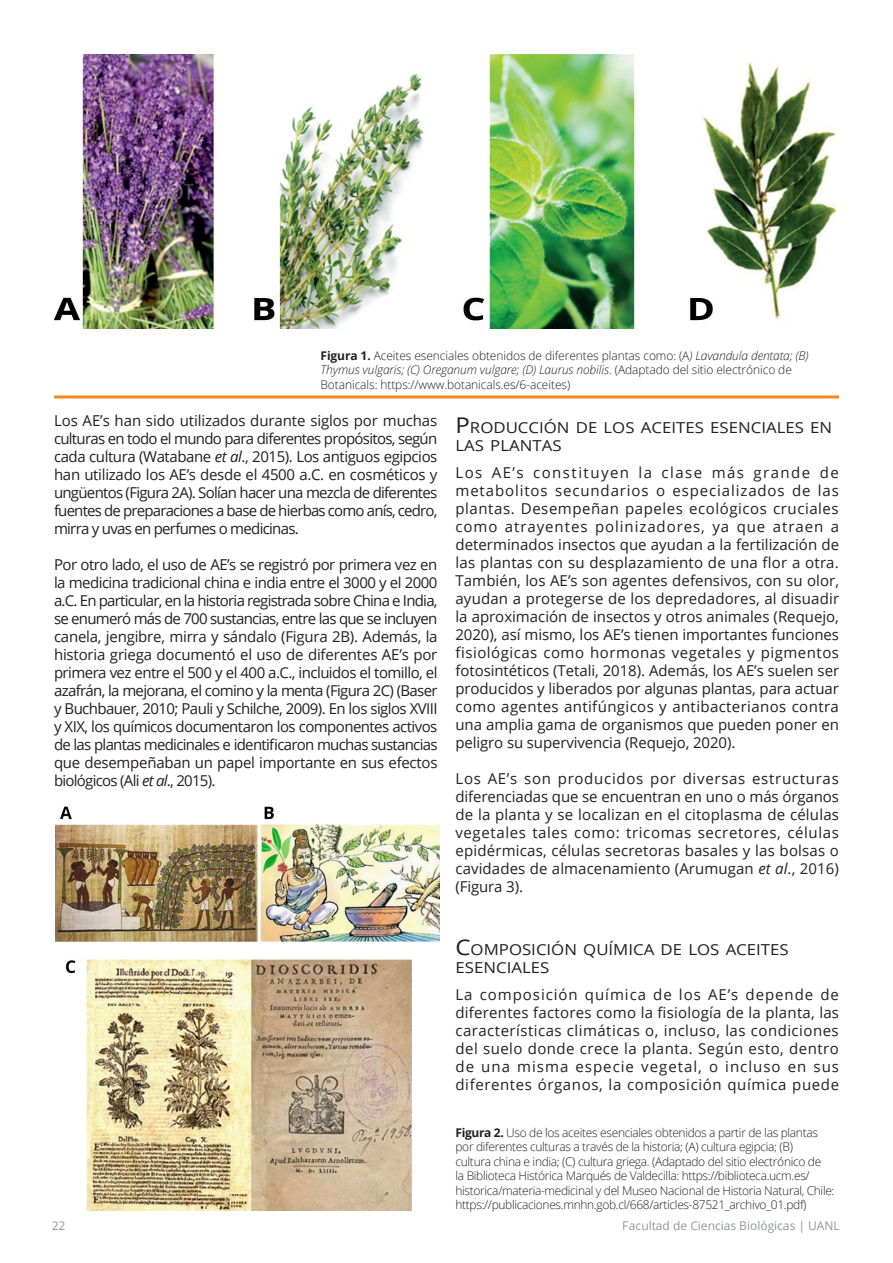
<style>
.page{position:relative;width:893px;height:1263px;background:#fff}
.page>*{position:absolute;margin:0;border:0;box-sizing:border-box;transform-origin:0 0}
.t1{font:15.15px/18px "Open Sans";color:#231f20;scale:1.11 1}
.t2{font:15px/18px "Open Sans";letter-spacing:-.01em;color:#231f20;text-align:justify}
.pie_de_foto{font:300 12px/14.4px "Open Sans";letter-spacing:-.03em;color:#231f20}
.pie_de_foto-2{font:300 12px/14.4px "Open Sans";letter-spacing:-.01em;color:#231f20}
.t3{font:12px "Open Sans";color:#939598}
.s1{font-weight:700}
.s2{font-style:italic}
.s3{font-size:21.6px}
</style>
<div class="page">
<img style="left:54px;top:54px;width:782px;height:275px">
<hr style="left:54px;top:395px;width:785px;height:3px;background:#f58520">
<img style="left:55px;top:806px;width:384px;height:404px">
<p class="pie_de_foto-2" style="left:321px;top:348px;width:489px"><span class="s1">Figura 1.</span> Aceites esenciales obtenidos de diferentes plantas como: (A<span class="s2">) Lavandula dentata; (B)<br>Thymus vulgaris; (C) Oreganum vulgare; (D) Laurus nobilis</span>. (Adaptado del sitio electrónico de<br>Botanicals: https://www.botanicals.es/6-aceites)</p>
<p class="t2" style="left:54px;top:411px;width:385px">Los AE’s han sido utilizados durante siglos por muchas culturas en todo el mundo para diferentes propósitos, según cada cultura (Watabane <span class="s2">et al</span>., 2015). Los antiguos egipcios han utilizado los AE’s desde el 4500 a.C. en cosméticos y ungüentos (Figura 2A). Solían hacer una mezcla de diferentes fuentes de preparaciones a base de hierbas como anís, cedro, mirra y uvas en perfumes o medicinas.</p>
<p class="t2" style="left:54px;top:555px;width:385px">Por otro lado, el uso de AE’s se registró por primera vez en la medicina tradicional china e india entre el 3000 y el 2000 a.C. En particular, en la historia registrada sobre China e India, se enumeró más de 700 sustancias, entre las que se incluyen canela, jengibre, mirra y sándalo (Figura 2B). Además, la historia griega documentó el uso de diferentes AE’s por primera vez entre el 500 y el 400 a.C., incluidos el tomillo, el azafrán, la mejorana, el comino y la menta (Figura 2C) (Baser y Buchbauer, 2010; Pauli y Schilche, 2009). En los siglos XVIII y XIX, los químicos documentaron los componentes activos de las plantas medicinales e identificaron muchas sustancias que desempeñaban un papel importante en sus efectos biológicos (Ali <span class="s2">et al</span>., 2015).</p>
<h2 class="t1" style="left:455px;top:418px;width:341px"><span class="s3">P</span>RODUCCIÓN DE LOS ACEITES ESENCIALES EN<br>LAS PLANTAS</h2>
<p class="t2" style="left:455px;top:463px;width:385px">Los AE’s constituyen la clase más grande de metabolitos secundarios o especializados de las plantas. Desempeñan papeles ecológicos cruciales como atrayentes polinizadores, ya que atraen a determinados insectos que ayudan a la fertilización de las plantas con su desplazamiento de una flor a otra.<br>También, los AE’s son agentes defensivos, con su olor, ayudan a protegerse de los depredadores, al disuadir la aproximación de insectos y otros animales (Requejo, 2020), así mismo, los AE’s tienen importantes funciones fisiológicas como hormonas vegetales y pigmentos fotosintéticos (Tetali, 2018). Además, los AE’s suelen ser producidos y liberados por algunas plantas, para actuar como agentes antifúngicos y antibacterianos contra una amplia gama de organismos que pueden poner en peligro su supervivencia (Requejo, 2020).</p>
<p class="t2" style="left:455px;top:769px;width:385px">Los AE’s son producidos por diversas estructuras diferenciadas que se encuentran en uno o más órganos de la planta y se localizan en el citoplasma de células vegetales tales como: tricomas secretores, células epidérmicas, células secretoras basales y las bolsas o cavidades de almacenamiento (Arumugan <span class="s2">et al</span>., 2016) (Figura 3).</p>
<h2 class="t1" style="left:455px;top:940px;width:302px"><span class="s3">C</span>OMPOSICIÓN QUÍMICA DE LOS ACEITES<br>ESENCIALES</h2>
<p class="t2" style="left:455px;top:985px;width:385px">La composición química de los AE’s depende de diferentes factores como la fisiología de la planta, las características climáticas o, incluso, las condiciones del suelo donde crece la planta. Según esto, dentro de una misma especie vegetal, o incluso en sus diferentes órganos, la composición química puede</p>
<p class="pie_de_foto" style="left:455px;top:1125px;width:380px"><span class="s1">Figura 2.</span> Uso de los aceites esenciales obtenidos a partir de las plantas por diferentes culturas a través de la historia; (A) cultura egipcia; (B)<br>cultura china e india; (C) cultura griega. (Adaptado del sitio electrónico de<br>la Biblioteca Histórica Marqués de Valdecilla: https://biblioteca.ucm.es/ historica/materia-medicinal y del Museo Nacional de Historia Natural, Chile: https://publicaciones.mnhn.gob.cl/668/articles-87521_archivo_01.pdf)</p>
<p class="t3" style="left:52px;top:1217px;width:15px">22</p>
<p class="t3" style="left:623px;top:1217px;width:219px">Facultad de Ciencias Biológicas | UANL</p>
</div>
